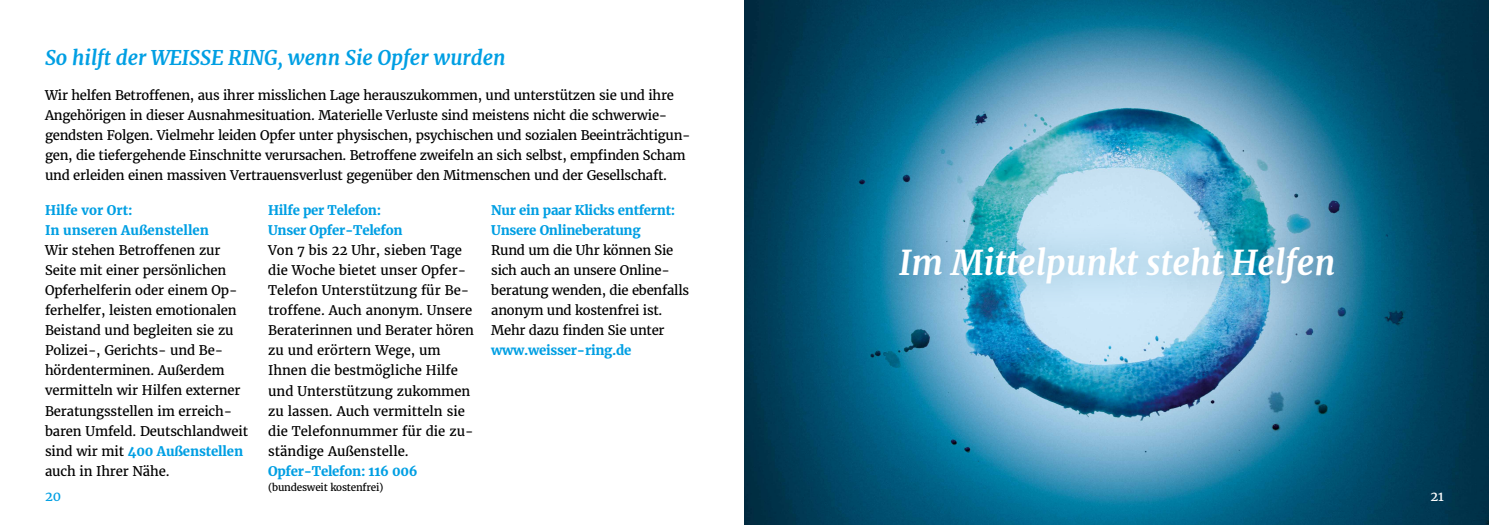
<style>
.page{position:relative;width:1489px;height:525px;background:#fff}
.page>*{position:absolute;margin:0;border:0;box-sizing:border-box;transform-origin:0 0}
.t1{font:italic 700 33.75px "Merriweather";color:#fff}
.t2{font:italic 700 20px "Merriweather";color:#009fe3}
.t3{font:13.12px/20px "Merriweather";letter-spacing:-.02em;color:#000}
.t4{font:13.12px/20px "Merriweather";color:#000}
.t5{font:700 13.12px/20px "Merriweather";letter-spacing:-.02em;color:#009fe3}
.t6{font:700 13.12px/20px "Merriweather";color:#009fe3}
.t7{font:13.12px "Merriweather";color:#009fe3}
.t8{font:13.12px "Merriweather";color:#fff}
.t9{font:10px "Merriweather";letter-spacing:-.02em;color:#000}
.s1{font-weight:700;color:#009fe3}
</style>
<div class="page">
<img style="left:744px;top:0;width:744px;height:524px">
<div style="left:870px;top:216px;width:494px;height:97px;background:#00597d;opacity:.38"></div>
<h2 class="t2" style="left:45px;top:45px;width:462px">So hilft der WEISSE RING, wenn Sie Opfer wurden</h2>
<p class="t3" style="left:45px;top:85px;width:647px">Wir helfen Betroffenen, aus ihrer misslichen Lage herauszukommen, und unterstützen sie und ihre Angehörigen in dieser Ausnahmesituation. Materielle Verluste sind meistens nicht die schwerwie&shy;gendsten Folgen. Vielmehr leiden Opfer unter physischen, psychischen und sozialen Beeinträchtigun&shy;gen, die tiefergehende Einschnitte verursachen. Betroffene zweifeln an sich selbst, empfinden Scham und erleiden einen massiven Vertrauensverlust gegenüber den Mitmenschen und der Gesellschaft.</p>
<p class="t6" style="left:45px;top:200px;width:165px">Hilfe vor Ort:<br>In unseren Außenstellen</p>
<p class="t3" style="left:45px;top:240px;width:204px">Wir stehen Betroffenen zur<br>Seite mit einer persönlichen<br>Opferhelferin oder einem Op&shy;ferhelfer, leisten emotionalen<br>Beistand und begleiten sie zu<br>Polizei-, Gerichts- und Be&shy;hördenterminen. Außerdem vermitteln wir Hilfen externer<br>Beratungsstellen im erreich&shy;baren Umfeld. Deutschlandweit sind wir mit <span class="s1">400 Außenstellen </span>auch in Ihrer Nähe.</p>
<p class="t5" style="left:491px;top:200px;width:185px">Nur ein paar Klicks entfernt:<br>Unsere Onlineberatung</p>
<p class="t3" style="left:491px;top:240px;width:199px">Rund um die Uhr können Sie sich auch an unsere Online&shy;beratung wenden, die ebenfalls anonym und kostenfrei ist.<br>Mehr dazu finden Sie unter</p>
<p class="t5" style="left:491px;top:340px;width:142px">www.weisser-ring.de</p>
<p class="t5" style="left:268px;top:200px;width:136px">Hilfe per Telefon:<br>Unser Opfer-Telefon</p>
<p class="t4" style="left:268px;top:240px;width:207px">Von 7 bis 22 Uhr, sieben Tage die Woche bietet unser Opfer-<br>Telefon Unterstützung für Be&shy;troffene. Auch anonym. Unsere<br>Beraterinnen und Berater hören zu und erörtern Wege, um<br>Ihnen die bestmögliche Hilfe und Unterstützung zukommen zu lassen. Auch vermitteln sie die Telefonnummer für die zu&shy;ständige Außenstelle.</p>
<p class="t5" style="left:268px;top:460px;width:151px">Opfer-Telefon: 116 006</p>
<p class="t9" style="left:268px;top:480px;width:117px">(bundesweit kostenfrei)</p>
<h1 class="t1" style="left:899px;top:242px;width:438px">Im Mittelpunkt steht Helfen</h1>
<p class="t7" style="left:45px;top:487px;width:18px">20</p>
<p class="t8" style="left:1430px;top:487px;width:15px">21</p>
</div>
